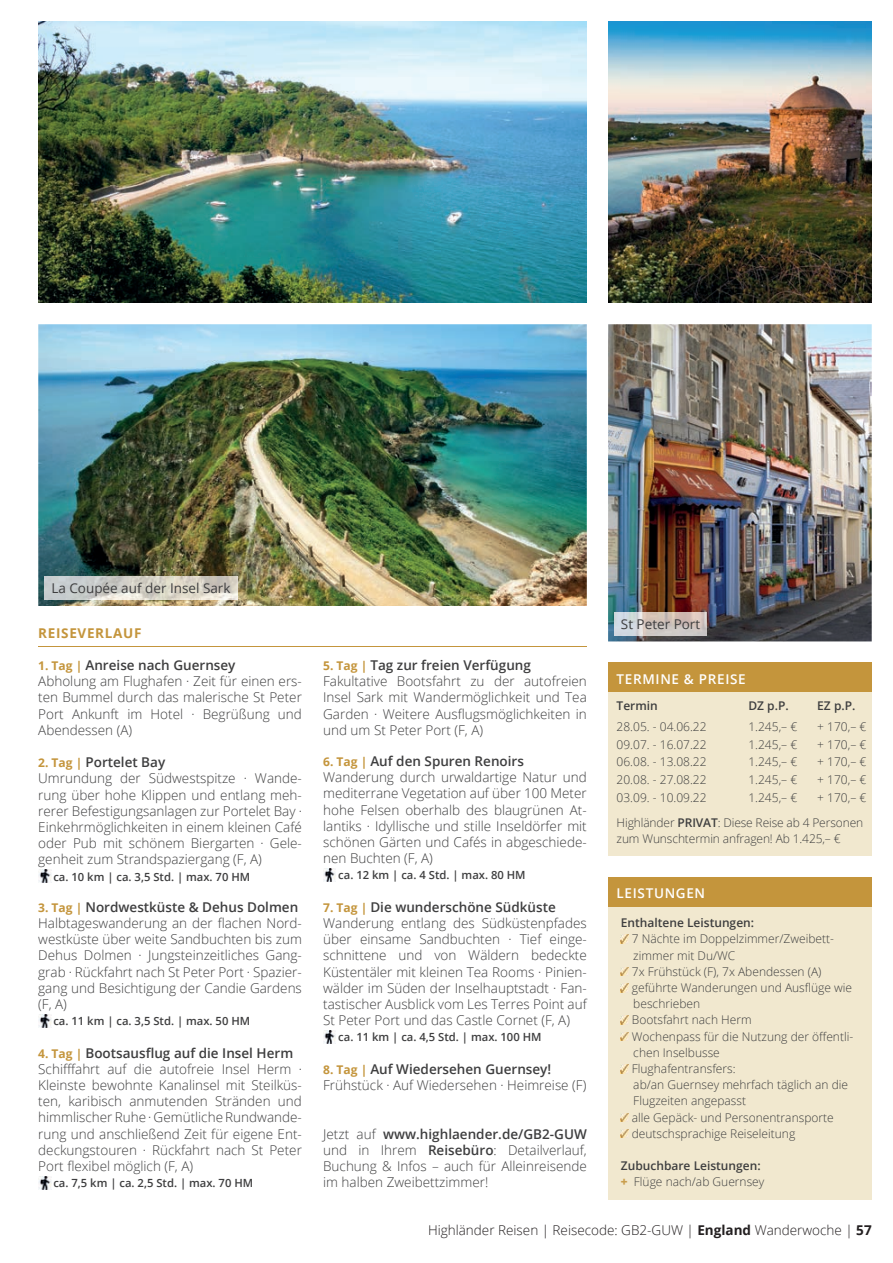
<style>
.page{position:relative;width:893px;height:1263px;background:#fff}
.page>*{position:absolute;margin:0;border:0;box-sizing:border-box;transform-origin:0 0}
.t1{font:300 13.5px/16.2px "Open Sans";color:#3e3e3f}
.t2{font:300 13.5px "Open Sans";color:#231f20}
.t3{font:13.5px "Open Sans";color:#3e3e3f}
.t4{font:600 13.5px "Open Sans";letter-spacing:.05em;color:#fff}
.t5{font:700 13.5px "Open Sans";letter-spacing:.05em;color:#c4953c}
.t6{font:300 12px/16.2px "Open Sans";color:#3e3e3f}
.t7{font:600 12px/16.2px "Open Sans";color:#3e3e3f}
.t8{font:600 11.25px "Open Sans";color:#3e3e3f}
.s1{font-weight:700;font-size:12px;color:#c4953c}
.s2{font-weight:600}
.s3{font-weight:800;color:#c99e4d}
.s4{font-weight:300}
.s5{font-weight:700}
</style>
<div class="page">
<img style="left:38px;top:21px;width:549px;height:282px">
<img style="left:608px;top:21px;width:264px;height:282px">
<img style="left:38px;top:324px;width:549px;height:282px">
<svg style="left:38px;top:870px;width:13px;height:13px"></svg>
<svg style="left:38px;top:1014px;width:13px;height:13px"></svg>
<svg style="left:38px;top:1176px;width:13px;height:13px"></svg>
<svg style="left:323px;top:869px;width:13px;height:12px"></svg>
<svg style="left:323px;top:1031px;width:13px;height:12px"></svg>
<hr style="left:38px;top:646px;width:549px;height:1px;background:#c4953c">
<div style="left:608px;top:888px;width:264px;height:311px;background:#f1e8cf"></div>
<div style="left:608px;top:877px;width:264px;height:30px;background:#c4953c"></div>
<svg style="left:621px;top:935px;width:8px;height:8px"></svg>
<svg style="left:621px;top:967px;width:8px;height:9px"></svg>
<svg style="left:621px;top:983px;width:8px;height:9px"></svg>
<svg style="left:621px;top:1016px;width:8px;height:8px"></svg>
<svg style="left:621px;top:1032px;width:8px;height:8px"></svg>
<svg style="left:621px;top:1064px;width:8px;height:9px"></svg>
<svg style="left:621px;top:1113px;width:8px;height:8px"></svg>
<svg style="left:621px;top:1129px;width:8px;height:9px"></svg>
<img style="left:45px;top:576px;width:192px;height:24px">
<img style="left:608px;top:324px;width:264px;height:317px">
<img style="left:614px;top:612px;width:93px;height:23px">
<div style="left:608px;top:673px;width:264px;height:183px;background:#f1e8cf"></div>
<div style="left:608px;top:662px;width:264px;height:30px;background:#c4953c"></div>
<p class="t3" style="left:51px;top:579px;width:181px">La Coupée auf der Insel Sark</p>
<p class="t5" style="left:38px;top:623px;width:105px">REISEVERLAUF</p>
<p class="t1" style="left:38px;top:657px;width:265px"><span class="s1">1. Tag |</span> <span class="s2">Anreise nach Guernsey<br></span>Abholung am Flughafen · Zeit für einen ers&shy;ten Bummel durch das malerische St Peter<br>Port Ankunft im Hotel · Begrüßung und<br>Abendessen (A)</p>
<p class="t1" style="left:38px;top:754px;width:265px"><span class="s1">2. Tag |</span> <span class="s2">Portelet Bay<br></span>Umrundung der Südwestspitze · Wande&shy;rung über hohe Klippen und entlang meh&shy;rerer Befestigungsanlagen zur Portelet Bay · Einkehrmöglichkeiten in einem kleinen Café oder Pub mit schönem Biergarten · Gele&shy;genheit zum Strandspaziergang (F, A)</p>
<p class="t8" style="left:53px;top:869px;width:198px">ca. 10 km | ca. 3,5 Std. | max. 70 HM</p>
<p class="t1" style="left:38px;top:898px;width:265px"><span class="s1">3. Tag |</span> <span class="s2">Nordwestküste &amp; Dehus Dolmen </span>Halbtageswanderung an der flachen Nord&shy;westküste über weite Sandbuchten bis zum Dehus Dolmen · Jungsteinzeitliches Gang&shy;grab · Rückfahrt nach St Peter Port · Spazier&shy;gang und Besichtigung der Candie Gardens (F, A)</p>
<p class="t8" style="left:53px;top:1013px;width:198px">ca. 11 km | ca. 3,5 Std. | max. 50 HM</p>
<p class="t1" style="left:38px;top:1044px;width:265px"><span class="s1">4. Tag |</span> <span class="s2">Bootsausflug auf die Insel Herm </span>Schifffahrt auf die autofreie Insel Herm · Kleinste bewohnte Kanalinsel mit Steilküs&shy;ten, karibisch anmutenden Stränden und himmlischer Ruhe · Gemütliche Rundwande&shy;rung und anschließend Zeit für eigene Ent&shy;deckungstouren · Rückfahrt nach St Peter Port flexibel möglich (F, A)</p>
<p class="t8" style="left:53px;top:1175px;width:201px">ca. 7,5 km | ca. 2,5 Std. | max. 70 HM</p>
<p class="t1" style="left:323px;top:657px;width:265px"><span class="s1">5. Tag |</span> <span class="s2">Tag zur freien Verfügung </span>Fakultative Bootsfahrt zu der autofreien Insel Sark mit Wandermöglichkeit und Tea Garden · Weitere Ausflugsmöglichkeiten in und um St Peter Port (F, A)</p>
<p class="t1" style="left:323px;top:753px;width:265px"><span class="s1">6. Tag |</span> <span class="s2">Auf den Spuren Renoirs </span>Wanderung durch urwaldartige Natur und mediterrane Vegetation auf über 100 Meter hohe Felsen oberhalb des blaugrünen At&shy;lantiks · Idyllische und stille Inseldörfer mit schönen Gärten und Cafés in abgeschiede&shy;nen Buchten (F, A)</p>
<p class="t8" style="left:338px;top:867px;width:189px">ca. 12 km | ca. 4 Std. | max. 80 HM</p>
<p class="t1" style="left:323px;top:898px;width:265px"><span class="s1">7. Tag |</span> <span class="s2">Die wunderschöne Südküste </span>Wanderung entlang des Südküstenpfades über einsame Sandbuchten · Tief einge&shy;schnittene und von Wäldern bedeckte Küstentäler mit kleinen Tea Rooms · Pinien&shy;wälder im Süden der Inselhauptstadt · Fan&shy;tastischer Ausblick vom Les Terres Point auf St Peter Port und das Castle Cornet (F, A)</p>
<p class="t8" style="left:338px;top:1029px;width:205px">ca. 11 km | ca. 4,5 Std. | max. 100 HM</p>
<p class="t1" style="left:323px;top:1060px;width:265px"><span class="s1">8. Tag |</span> <span class="s2">Auf Wiedersehen Guernsey!<br></span>Frühstück · Auf Wiedersehen · Heimreise (F)</p>
<p class="t1" style="left:323px;top:1125px;width:265px;text-align:justify">Jetzt auf <span class="s2">www.highlaender.de/GB2-GUW </span>und in Ihrem <span class="s2">Reisebüro</span>: Detailverlauf, Buchung &amp; Infos – auch für Alleinreisende im halben Zweibettzimmer!</p>
<p class="t3" style="left:621px;top:614px;width:81px">St Peter Port</p>
<p class="t4" style="left:617px;top:669px;width:131px">TERMINE &amp; PREISE</p>
<p class="t7" style="left:617px;top:697px;width:43px">Termin</p>
<p class="t7" style="left:748px;top:697px;width:42px">DZ p.P.</p>
<p class="t7" style="left:817px;top:697px;width:40px">EZ p.P.</p>
<p class="t6" style="left:617px;top:718px;width:92px">28.05. - 04.06.22</p>
<p class="t6" style="left:748px;top:718px;width:50px">1.245,– €</p>
<p class="t6" style="left:817px;top:718px;width:51px">+ 170,– €</p>
<p class="t6" style="left:617px;top:736px;width:92px">09.07. - 16.07.22</p>
<p class="t6" style="left:748px;top:736px;width:50px">1.245,– €</p>
<p class="t6" style="left:817px;top:736px;width:51px">+ 170,– €</p>
<p class="t6" style="left:617px;top:754px;width:92px">06.08. - 13.08.22</p>
<p class="t6" style="left:748px;top:754px;width:50px">1.245,– €</p>
<p class="t6" style="left:817px;top:754px;width:51px">+ 170,– €</p>
<p class="t6" style="left:617px;top:771px;width:92px">20.08. - 27.08.22</p>
<p class="t6" style="left:748px;top:771px;width:50px">1.245,– €</p>
<p class="t6" style="left:817px;top:771px;width:51px">+ 170,– €</p>
<p class="t6" style="left:617px;top:789px;width:92px">03.09. - 10.09.22</p>
<p class="t6" style="left:748px;top:789px;width:50px">1.245,– €</p>
<p class="t6" style="left:617px;top:784px;width:251px;line-height:25.2px;text-align:right">+ 170,– €<br>Highländer <span class="s2">PRIVAT</span>: Diese Reise ab 4 Personen</p>
<p class="t6" style="left:617px;top:830px;width:226px">zum Wunschtermin anfragen! Ab 1.425,– €</p>
<p class="t4" style="left:617px;top:884px;width:90px">LEISTUNGEN</p>
<p class="t7" style="left:621px;top:914px;width:135px">Enthaltene Leistungen:</p>
<p class="t6" style="left:632px;top:931px;width:223px">7 Nächte im Doppelzimmer/Zweibett&shy;zimmer mit Du/WC<br>7x Frühstück (F), 7x Abendessen (A) geführte Wanderungen und Ausflüge wie beschrieben<br>Bootsfahrt nach Herm<br>Wochenpass für die Nutzung der öffentli&shy;chen Inselbusse<br>Flughafentransfers:<br>ab/an Guernsey mehrfach täglich an die<br>Flugzeiten angepasst<br>alle Gepäck- und Personentransporte deutschsprachige Reiseleitung</p>
<p class="t7" style="left:621px;top:1157px;width:145px">Zubuchbare Leistungen: <span class="s3">+</span> <span class="s4">Flüge nach/ab Guernsey</span></p>
<p class="t2" style="left:428px;top:1221px;width:445px">Highländer Reisen | Reisecode: GB2-GUW | <span class="s5">England</span> Wanderwoche | <span class="s5">57</span></p>
</div>
